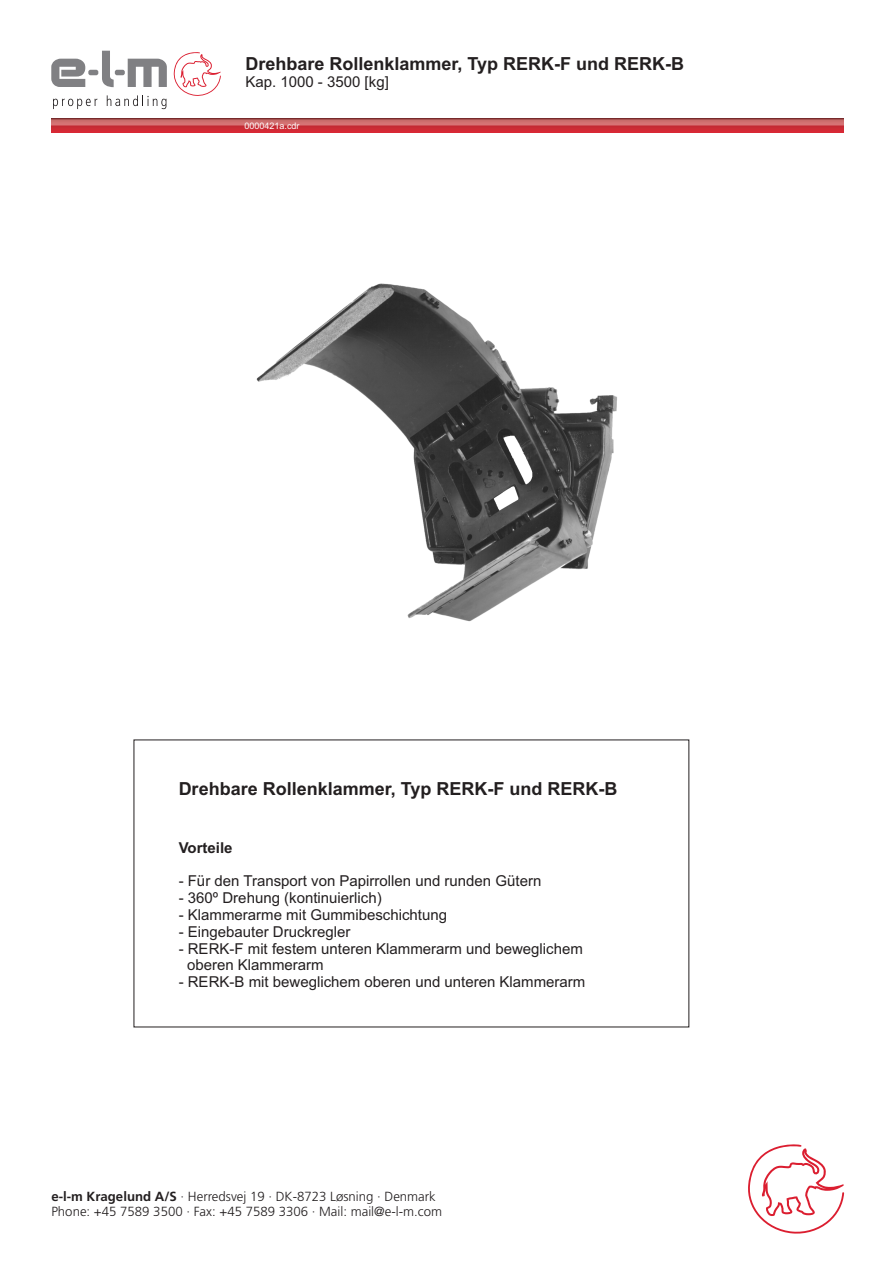
<style>
.page{position:relative;width:893px;height:1263px;background:#fff}
.page>*{position:absolute;margin:0;border:0;box-sizing:border-box;transform-origin:0 0}
.t1{font:700 18px "Arial";color:#231f20}
.t2{font:15px/16.8px "Arial";color:#231f20}
.t3{font:700 15px "Arial";color:#231f20}
.t4{font:300 13.2px/15.3px "Frutiger LT Com";color:#231f20}
.t5{font:9px "Arial";color:#fff}
.s1{font-style:inherit}
</style>
<div class="page">
<svg style="left:173px;top:52px;width:48px;height:44px"></svg>
<div style="left:88px;top:70px;width:10px;height:5px;background:#808083;border-radius:2px"></div>
<div style="left:115px;top:70px;width:10px;height:5px;background:#808083;border-radius:2px"></div>
<svg style="left:53px;top:99px;width:44px;height:10px"></svg>
<svg style="left:107px;top:95px;width:59px;height:14px"></svg>
<svg style="left:51px;top:59px;width:34px;height:28px"></svg>
<svg style="left:128px;top:59px;width:39px;height:28px"></svg>
<svg style="left:102px;top:51px;width:12px;height:36px"></svg>
<img style="left:51px;top:119px;width:792px;height:14px">
<svg style="left:748px;top:1144px;width:96px;height:90px"></svg>
<svg style="left:134px;top:740px;width:555px;height:287px"></svg>
<img style="left:256px;top:283px;width:361px;height:339px">
<p class="t1" style="left:245px;top:57px;width:440px">Drehbare Rollenklammer, Typ RERK-F und RERK-B</p>
<p class="t2" style="left:245px;top:75px;width:145px">Kap. 1000 - 3500 [kg]</p>
<p class="t5" style="left:245px;top:123px;width:57px">0000421a.cdr</p>
<p class="t1" style="left:179px;top:782px;width:440px">Drehbare Rollenklammer, Typ RERK-F und RERK-B</p>
<p class="t3" style="left:179px;top:842px;width:55px">Vorteile</p>
<p class="t2" style="left:179px;top:874px;width:364px">- Für den Transport von Papirrollen und runden Gütern</p>
<p class="t2" style="left:179px;top:891px;width:205px">- 360º Drehung (kontinuierlich)</p>
<p class="t2" style="left:179px;top:908px;width:270px">- Klammerarme mit Gummibeschichtung</p>
<p class="t2" style="left:179px;top:924px;width:173px">- Eingebauter Druckregler</p>
<p class="t2" style="left:187px;top:941px;width:397px;text-indent:-8px">- RERK-F mit festem unteren Klammerarm und beweglichem oberen Klammerarm</p>
<p class="t2" style="left:179px;top:975px;width:408px">- RERK-B mit beweglichem oberen und unteren Klammerarm</p>
<p class="t4" style="left:51px;top:1190px;width:392px"><span class="s1">e-l-m Kragelund A/S</span> · Herredsvej 19 · DK-8723 Løsning · Denmark<br>Phone: +45 7589 3500 · Fax: +45 7589 3306 · Mail: mail@e-l-m.com</p>
</div>
